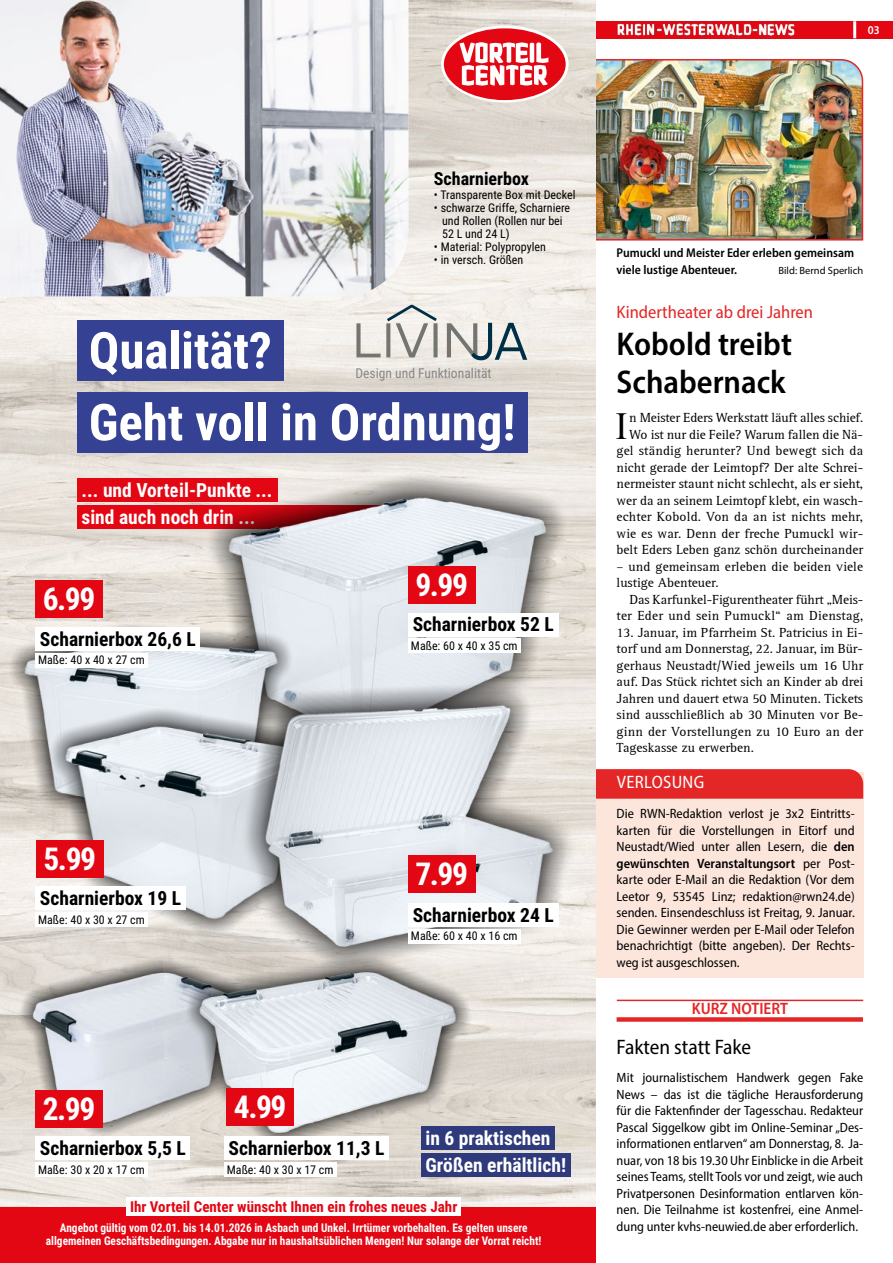
<style>
.page{position:relative;width:893px;height:1263px;background:#fff}
.page>*{position:absolute;margin:0;border:0;box-sizing:border-box;transform-origin:0 0}
.t1{font:700 50.85px "Roboto Condensed";color:#fff}
.t2{font:38.25px "Agfa Rotis Serif";color:#000}
.t3{font:600 semi-condensed 33px/37.5px "Myriad Pro";color:#000}
.t4{font:700 31.5px "Roboto Condensed";letter-spacing:-.045em;color:#fff}
.t5{font:semi-condensed 21px "Myriad Pro";color:#000}
.t6{font:700 19.5px "Roboto Condensed";color:#000}
.t7{font:700 19.5px/26.8px "Roboto Condensed";color:#fff}
.t8{font:semi-condensed 18px "Myriad Pro";color:#e52626}
.t9{font:700 18px "Roboto Condensed";color:#000}
.t10{font:semi-condensed 18px "Myriad Pro";letter-spacing:.02em;color:#fff}
.t11{font:600 semi-condensed 16.5px "Myriad Pro";color:#e52626}
.t12{font:700 15px "Roboto Condensed";color:#e30613}
.t13{font:13.65px "Roboto Condensed";color:#878787}
.t14{font:semi-condensed 13.5px/16.5px "Myriad Pro";color:#000;text-align:justify}
.t15{font:13.5px/16.5px "Agfa Rotis Serif";color:#000;text-align:right}
.t16{font:600 semi-condensed 12.75px/16.5px "Myriad Pro";color:#000}
.t17{font:12px/12.9px "Roboto Condensed";color:#000}
.t18{font:700 12px/12.9px "Roboto Condensed";color:#fff;text-align:center;scale:.94 1}
.t19{font:600 semi-condensed 12px "Myriad Pro";color:#fff}
.t20{font:10.5px "Myriad Pro";color:#000}
.s1{font-weight:600}
</style>
<div class="page">
<hr style="left:617px;top:1000px;width:246px;height:1px;background:#e52626">
<div style="left:617px;top:1017px;width:246px;height:5px;background:#e52626"></div>
<div style="left:591px;top:21px;width:302px;height:17px;background:#e30613"></div>
<img style="left:617px;top:23px;width:178px;height:13px">
<hr style="left:853px;top:21px;width:3px;height:17px;background:#fff">
<img style="left:595px;top:58px;width:269px;height:183px">
<div style="left:574px;top:772px;width:289px;height:206px;background:#fce5db"></div>
<svg style="left:595px;top:769px;width:268px;height:30px;background:#e52b2b"></svg>
<img style="left:0;top:0;width:595px;height:1208px">
<img style="left:0;top:0;width:408px;height:296px">
<div style="left:77px;top:478px;width:200px;height:24px;background:#e30613"></div>
<div style="left:77px;top:505px;width:304px;height:24px;background:#e30613"></div>
<div style="left:171px;top:436px;width:424px;height:362px;background:#000;opacity:.98"></div>
<img style="left:213px;top:478px;width:345px;height:175px">
<div style="left:0;top:599px;width:317px;height:260px;background:#000;opacity:.98"></div>
<img style="left:16px;top:629px;width:271px;height:200px">
<div style="left:26px;top:688px;width:320px;height:269px;background:#000;opacity:.98"></div>
<img style="left:57px;top:719px;width:145px;height:207px">
<div style="left:202px;top:653px;width:393px;height:351px;background:#000;opacity:.98"></div>
<img style="left:243px;top:693px;width:331px;height:271px">
<div style="left:2px;top:940px;width:261px;height:213px;background:#000;opacity:.98"></div>
<img style="left:27px;top:964px;width:136px;height:164px">
<div style="left:163px;top:934px;width:329px;height:235px;background:#000;opacity:.98"></div>
<img style="left:190px;top:961px;width:275px;height:181px">
<div style="left:408px;top:613px;width:150px;height:23px;background:#fff"></div>
<div style="left:408px;top:639px;width:112px;height:14px;background:#fff"></div>
<div style="left:408px;top:566px;width:67px;height:38px;background:#e30613"></div>
<div style="left:408px;top:903px;width:150px;height:23px;background:#fff"></div>
<div style="left:408px;top:929px;width:112px;height:14px;background:#fff"></div>
<div style="left:408px;top:855px;width:67px;height:37px;background:#e30613"></div>
<div style="left:35px;top:627px;width:165px;height:23px;background:#fff"></div>
<div style="left:35px;top:653px;width:113px;height:14px;background:#fff"></div>
<div style="left:35px;top:580px;width:68px;height:37px;background:#e30613"></div>
<div style="left:35px;top:886px;width:151px;height:24px;background:#fff"></div>
<div style="left:35px;top:912px;width:113px;height:14px;background:#fff"></div>
<div style="left:36px;top:840px;width:67px;height:38px;background:#e30613"></div>
<div style="left:224px;top:1136px;width:165px;height:24px;background:#fff"></div>
<div style="left:224px;top:1162px;width:112px;height:14px;background:#fff"></div>
<div style="left:227px;top:1088px;width:67px;height:38px;background:#e30613"></div>
<div style="left:35px;top:1137px;width:155px;height:23px;background:#fff"></div>
<div style="left:35px;top:1162px;width:113px;height:15px;background:#fff"></div>
<div style="left:35px;top:1090px;width:68px;height:38px;background:#e30613"></div>
<div style="left:421px;top:1126px;width:134px;height:24px;background:#2f3a7c"></div>
<div style="left:421px;top:1153px;width:149px;height:23px;background:#2f3a7c"></div>
<svg style="left:441px;top:26px;width:128px;height:77px"></svg>
<div style="left:444px;top:28px;width:122px;height:72px;background:#e30613;border-radius:50%"></div>
<svg style="left:459px;top:42px;width:89px;height:44px"></svg>
<div style="left:0;top:1208px;width:595px;height:55px;background:#e30613"></div>
<svg style="left:447px;top:323px;width:80px;height:38px;background:#b3bab9"></svg>
<svg style="left:387px;top:305px;width:50px;height:53px;background:#d2d2ce"></svg>
<svg style="left:356px;top:323px;width:25px;height:34px"></svg>
<div style="left:433px;top:323px;width:5px;height:34px;background:#747570"></div>
<svg style="left:386px;top:323px;width:4px;height:34px"></svg>
<div style="left:77px;top:392px;width:450px;height:61px;background:#354193"></div>
<div style="left:77px;top:320px;width:206px;height:61px;background:#354193"></div>
<div style="left:127px;top:1197px;width:334px;height:18px;background:#fff"></div>
<p class="t19" style="left:868px;top:23px;width:13px">03</p>
<h3 class="t9" style="left:434px;top:166px;width:97px">Scharnierbox</h3>
<p class="t17" style="left:434px;top:188px;width:143px">• Transparente Box mit Deckel</p>
<p class="t17" style="left:442px;top:201px;width:130px;text-indent:-8px">• schwarze Griffe, Scharniere und Rollen (Rollen nur bei<br>52 L und 24 L)</p>
<p class="t17" style="left:434px;top:240px;width:114px">• Material: Polypropylen</p>
<p class="t17" style="left:434px;top:253px;width:91px">• in versch. Größen</p>
<h1 class="t1" style="left:89px;top:315px;width:185px">Qualität?</h1>
<p class="t13" style="left:355px;top:364px;width:138px">Design und Funktionalität</p>
<h1 class="t1" style="left:89px;top:386px;width:428px">Geht voll in Ordnung!</h1>
<h3 class="t7" style="left:81px;top:476px;width:193px">... und Vorteil-Punkte ... sind auch noch drin ...</h3>
<h3 class="t4" style="left:43px;top:576px;width:54px">6.99</h3>
<h3 class="t6" style="left:40px;top:625px;width:157px">Scharnierbox 26,6 L</h3>
<p class="t17" style="left:38px;top:653px;width:108px">Maße: 40 x 40 x 27 cm</p>
<h3 class="t4" style="left:415px;top:563px;width:54px">9.99</h3>
<h3 class="t6" style="left:413px;top:611px;width:143px">Scharnierbox 52 L</h3>
<p class="t17" style="left:411px;top:639px;width:108px">Maße: 60 x 40 x 35 cm</p>
<h3 class="t4" style="left:44px;top:836px;width:54px">5.99</h3>
<h3 class="t6" style="left:40px;top:884px;width:143px">Scharnierbox 19 L</h3>
<p class="t17" style="left:38px;top:912px;width:108px">Maße: 40 x 30 x 27 cm</p>
<h3 class="t4" style="left:415px;top:851px;width:54px">7.99</h3>
<h3 class="t6" style="left:413px;top:901px;width:143px">Scharnierbox 24 L</h3>
<p class="t17" style="left:411px;top:929px;width:108px">Maße: 60 x 40 x 16 cm</p>
<h3 class="t4" style="left:43px;top:1086px;width:54px">2.99</h3>
<h3 class="t6" style="left:40px;top:1135px;width:147px">Scharnierbox 5,5 L</h3>
<p class="t17" style="left:38px;top:1163px;width:108px">Maße: 30 x 20 x 17 cm</p>
<h3 class="t4" style="left:234px;top:1085px;width:54px">4.99</h3>
<h3 class="t6" style="left:229px;top:1134px;width:157px">Scharnierbox 11,3 L</h3>
<p class="t17" style="left:227px;top:1162px;width:108px">Maße: 40 x 30 x 17 cm</p>
<h3 class="t7" style="left:426px;top:1124px;width:142px">in 6 praktischen<br>Größen erhältlich!</h3>
<p class="t12" style="left:130px;top:1196px;width:329px">Ihr Vorteil Center wünscht Ihnen ein frohes neues Jahr</p>
<p class="t18" style="left:46px;top:1221px;width:529px">Angebot gültig vom 02.01. bis 14.01.2026 in Asbach und Unkel. Irrtümer vorbehalten. Es gelten unsere allgemeinen Geschäftsbedingungen. Abgabe nur in haushaltsüblichen Mengen! Nur solange der Vorrat reicht!</p>
<p class="t16" style="left:617px;top:244px;width:239px">Pumuckl und Meister Eder erleben gemeinsam viele lustige Abenteuer.</p>
<p class="t20" style="left:778px;top:264px;width:86px">Bild: Bernd Sperlich</p>
<h3 class="t8" style="left:617px;top:301px;width:198px">Kindertheater ab drei Jahren</h3>
<h3 class="t3" style="left:617px;top:325px;width:177px">Kobold treibt<br>Schabernack</h3>
<p class="t15" style="left:617px;top:410px;width:248px">n Meister Eders Werkstatt läuft alles schief.<br>Wo ist nur die Feile? Warum fallen die Nä&shy;gel ständig herunter? Und bewegt sich da nicht gerade der Leimtopf? Der alte Schrei&shy;nermeister staunt nicht schlecht, als er sieht, wer da an seinem Leimtopf klebt, ein wasch&shy;echter Kobold. Von da an ist nichts mehr, wie es war. Denn der freche Pumuckl wir&shy;belt Eders Leben ganz schön durcheinander</p>
<p class="t15" style="left:617px;top:558px;width:248px;text-align:left">– und gemeinsam erleben die beiden viele lustige Abenteuer.</p>
<p class="t15" style="left:617px;top:591px;width:248px">Das Karfunkel-Figurentheater führt „Meis&shy;ter Eder und sein Pumuckl“ am Dienstag,</p>
<p class="t15" style="left:617px;top:624px;width:248px;text-align:justify">13. Januar, im Pfarrheim St. Patricius in Ei&shy;torf und am Donnerstag, 22. Januar, im Bür&shy;gerhaus Neustadt/Wied jeweils um 16 Uhr auf. Das Stück richtet sich an Kinder ab drei Jahren und dauert etwa 50 Minuten. Tickets sind ausschließlich ab 30 Minuten vor Be&shy;ginn der Vorstellungen zu 10 Euro an der Tageskasse zu erwerben.</p>
<h2 class="t2" style="left:616px;top:404px;width:13px">I</h2>
<h3 class="t10" style="left:617px;top:771px;width:89px">VERLOSUNG</h3>
<p class="t14" style="left:617px;top:805px;width:240px">Die RWN-Redaktion verlost je 3x2 Eintritts&shy;karten für die Vorstellungen in Eitorf und Neustadt/Wied unter allen Lesern, die <span class="s1">den gewünschten Veranstaltungsort</span> per Post&shy;karte oder E-Mail an die Redaktion (Vor dem Leetor 9, 53545 Linz; redaktion@rwn24.de) senden. Einsendeschluss ist Freitag, 9. Januar.<br>Die Gewinner werden per E-Mail oder Telefon benachrichtigt (bitte angeben). Der Rechts&shy;weg ist ausgeschlossen.</p>
<p class="t11" style="left:692px;top:998px;width:98px">KURZ NOTIERT</p>
<h3 class="t5" style="left:617px;top:1034px;width:136px">Fakten statt Fake</h3>
<p class="t14" style="left:617px;top:1069px;width:248px">Mit journalistischem Handwerk gegen Fake News – das ist die tägliche Herausforderung für die Faktenfinder der Tagesschau. Redakteur Pascal Siggelkow gibt im Online-Seminar „Des&shy;informationen entlarven“ am Donnerstag, 8. Ja&shy;nuar, von 18 bis 19.30 Uhr Einblicke in die Arbeit seines Teams, stellt Tools vor und zeigt, wie auch Privatpersonen Desinformation entlarven kön&shy;nen. Die Teilnahme ist kostenfrei, eine Anmel&shy;dung unter kvhs-neuwied.de aber erforderlich.</p>
</div>
